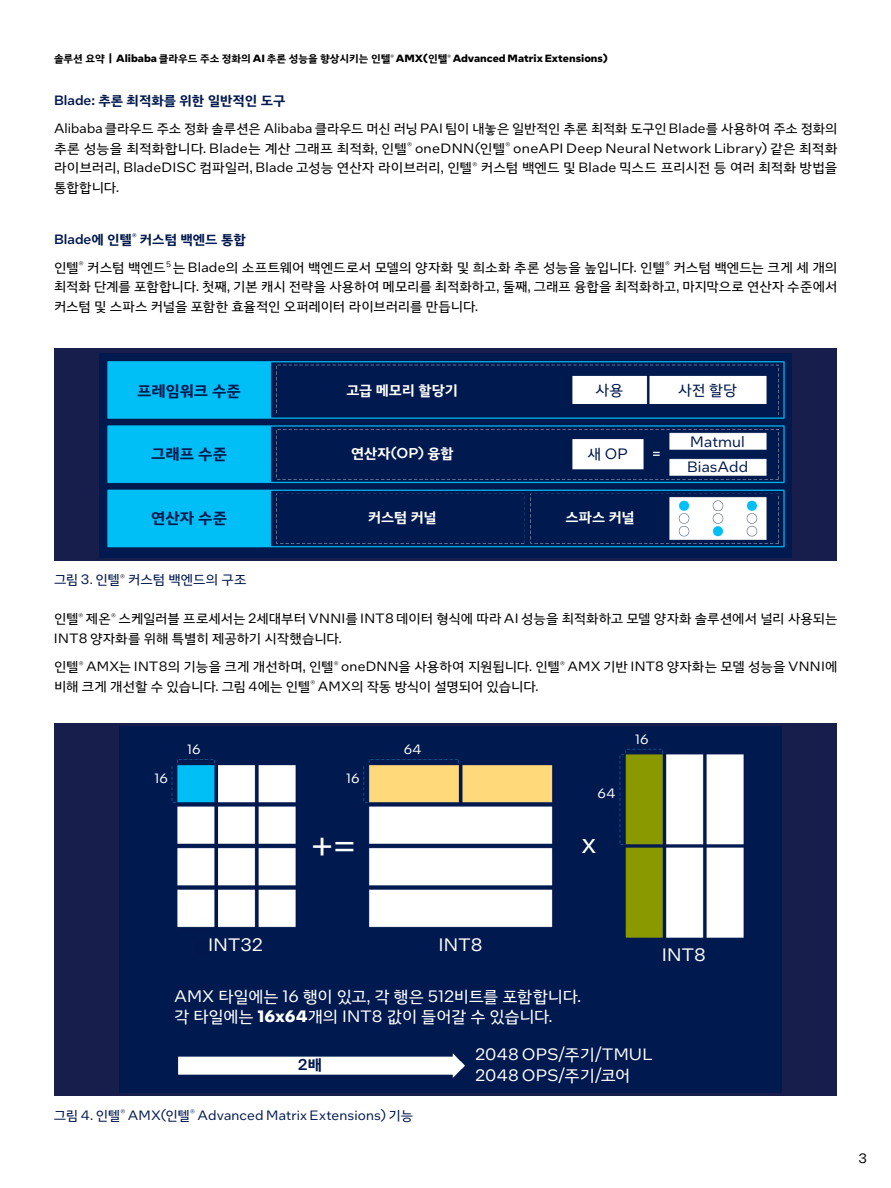
<style>
.page{position:relative;width:891px;height:1188px;background:#fff}
.page>*{position:absolute;margin:0;border:0;box-sizing:border-box;transform-origin:0 0}
.t1{font:37.95px "Intel One Text";color:#fff}
.t2{font:29.1px "Intel One Text";color:#fff}
.t3{font:18px "Intel One Text";letter-spacing:-.005em;color:#fff}
.t4{font:16.5px/19.5px "Intel Clear Kor";letter-spacing:-.02em;color:#fff}
.t5{font:16.5px/21px "Intel One Text";letter-spacing:.01em;color:#fff}
.t6{font:700 15.6px "Intel Clear Kor";color:#00194e}
.t7{font:500 15.6px "Intel One Text";color:#00194e}
.t8{font:15px/25.5px "Intel One Text";letter-spacing:.01em;color:#00194e}
.t9{font:15px "Intel Clear Kor";color:#00194e}
.t10{font:700 14.25px "Intel Clear Kor";letter-spacing:-.005em;color:#fff}
.t11{font:13.5px/19.5px "Intel Clear Kor";letter-spacing:-.01em;color:#000}
.t12{font:13.5px "Intel One Text";letter-spacing:.02em;color:#000}
.t13{font:13.5px "Intel One Text";letter-spacing:.01em;color:#00194e}
.t14{font:13.5px "Intel Clear Kor";letter-spacing:-.01em;color:#00194e}
.t15{font:13.5px "Intel One Text";letter-spacing:.01em;color:#fff}
.t16{font:700 10.5px "Intel One Text";color:#000}
.s1{font-family:"Intel Clear Kor"}
.s2{font-family:"Intel One Text";font-weight:500;color:#00194e}
.s3{font-weight:700;color:#00194e}
.s4{font-family:"Intel One Text"}
.s5{font-family:"Intel One Text";font-weight:500}
.s6{font-family:"Intel One Text";font-weight:700}
.s7{font-family:"Intel Clear Kor";font-weight:700}
</style>
<div class="page">
<div style="left:54px;top:348px;width:783px;height:212px;background:#171e4b"></div>
<img style="left:100px;top:353px;width:692px;height:204px">
<div style="left:54px;top:723px;width:783px;height:373px;background:#171e4b"></div>
<img style="left:119px;top:727px;width:663px;height:365px">
<p class="t16" style="left:54px;top:51px;width:555px"><span class="s1">솔루션 요약</span> | Alibaba <span class="s1">클라우드 주소 정화의</span> AI <span class="s1">추론 성능을 향상시키는 인텔</span><sup>®</sup> AMX(<span class="s1">인텔</span><sup>®</sup> Advanced Matrix Extensions)</p>
<p class="t11" style="left:54px;top:86px;width:785px;line-height:28.3px"><span class="s2">Blade:</span> <span class="s3">추론 최적화를 위한 일반적인 도구<br></span><span class="s4">Alibaba</span> 클라우드 주소 정화 솔루션은 <span class="s4">Alibaba</span> 클라우드 머신 러닝 <span class="s4">PAI</span> 팀이 내놓은 일반적인 추론 최적화 도구인 <span class="s4">Blade</span>를 사용하여 주소 정화의</p>
<p class="t12" style="left:54px;top:139px;width:785px"><span class="s1">추론 성능을 최적화합니다.</span> Blade<span class="s1">는 계산 그래프 최적화, 인텔</span><sup>®</sup> oneDNN(<span class="s1">인텔</span><sup>®</sup> oneAPI Deep Neural Network Library) <span class="s1">같은 최적화</span></p>
<p class="t11" style="left:54px;top:158px;width:785px">라이브러리, <span class="s4">BladeDISC</span> 컴파일러, <span class="s4">Blade</span> 고성능 연산자 라이브러리, 인텔<sup>®</sup> 커스텀 백엔드 및 <span class="s4">Blade</span> 믹스드 프리시전 등 여러 최적화 방법을 통합합니다.</p>
<p class="t11" style="left:54px;top:224px;width:785px;line-height:28.3px"><span class="s2">Blade</span><span class="s3">에 인텔</span><sup>®</sup> <span class="s3">커스텀 백엔드 통합<br></span>인텔<sup>®</sup> 커스텀 백엔드<sup>5</sup> 는 <span class="s4">Blade</span>의 소프트웨어 백엔드로서 모델의 양자화 및 희소화 추론 성능을 높입니다. 인텔<sup>®</sup> 커스텀 백엔드는 크게 세 개의</p>
<p class="t11" style="left:54px;top:277px;width:785px">최적화 단계를 포함합니다. 첫째, 기본 캐시 전략을 사용하여 메모리를 최적화하고, 둘째, 그래프 융합을 최적화하고, 마지막으로 연산자 수준에서 커스텀 및 스파스 커널을 포함한 효율적인 오퍼레이터 라이브러리를 만듭니다.</p>
<p class="t6" style="left:137px;top:381px;width:105px">프레임워크 수준</p>
<p class="t10" style="left:347px;top:382px;width:113px">고급 메모리 할당기</p>
<p class="t9" style="left:596px;top:380px;width:29px">사용</p>
<p class="t9" style="left:678px;top:380px;width:60px">사전 할당</p>
<p class="t6" style="left:151px;top:444px;width:77px">그래프 수준</p>
<p class="t10" style="left:351px;top:444px;width:104px">연산자<span class="s5">(OP)</span> 융합</p>
<p class="t8" style="left:587px;top:441px;width:42px"><span class="s1">새</span> OP</p>
<p class="t8" style="left:687px;top:428px;width:63px">Matmul<br>BiasAdd</p>
<p class="t6" style="left:151px;top:508px;width:77px">연산자 수준</p>
<p class="t14" style="left:54px;top:572px;width:194px">그림 <span class="s4">3.</span> 인텔<sup>®</sup> 커스텀 백엔드의 구조</p>
<p class="t10" style="left:368px;top:508px;width:70px">커스텀 커널</p>
<p class="t10" style="left:565px;top:508px;width:71px">스파스 커널</p>
<p class="t11" style="left:54px;top:609px;width:785px">인텔<sup>®</sup> 제온<sup>®</sup> 스케일러블 프로세서는 <span class="s4">2</span>세대부터 <span class="s4">VNNI</span>를 <span class="s4">INT8</span> 데이터 형식에 따라 <span class="s4">AI</span> 성능을 최적화하고 모델 양자화 솔루션에서 널리 사용되는<br><span class="s4">INT8</span> 양자화를 위해 특별히 제공하기 시작했습니다.</p>
<p class="t11" style="left:54px;top:657px;width:785px">인텔<sup>®</sup> <span class="s4">AMX</span>는 <span class="s4">INT8</span>의 기능을 크게 개선하며, 인텔<sup>®</sup> <span class="s4">oneDNN</span>을 사용하여 지원됩니다. 인텔<sup>®</sup> <span class="s4">AMX</span> 기반 <span class="s4">INT8</span> 양자화는 모델 성능을 <span class="s4">VNNI</span>에 비해 크게 개선할 수 있습니다. 그림 <span class="s4">4</span>에는 인텔<sup>®</sup> <span class="s4">AMX</span>의 작동 방식이 설명되어 있습니다.</p>
<p class="t15" style="left:187px;top:740px;width:15px">16</p>
<p class="t15" style="left:155px;top:770px;width:15px">16</p>
<p class="t15" style="left:346px;top:770px;width:15px">16</p>
<p class="t15" style="left:404px;top:740px;width:19px">64</p>
<p class="t15" style="left:598px;top:785px;width:19px">64</p>
<h1 class="t1" style="left:311px;top:822px;width:47px">+=</h1>
<h2 class="t2" style="left:582px;top:824px;width:16px">x</h2>
<p class="t15" style="left:635px;top:731px;width:15px">16</p>
<h3 class="t3" style="left:208px;top:932px;width:56px">INT32</h3>
<h3 class="t3" style="left:439px;top:932px;width:45px">INT8</h3>
<p class="t4" style="left:174px;top:987px;width:408px"><span class="s4">AMX</span> 타일에는 <span class="s4">16</span> 행이 있고, 각 행은 <span class="s4">512</span>비트를 포함합니다. 각 타일에는 <span class="s6">16x64</span>개의 <span class="s4">INT8</span> 값이 들어갈 수 있습니다.</p>
<p class="t5" style="left:475px;top:1043px;width:179px">2048 OPS/<span class="s1">주기</span>/TMUL<br>2048 OPS/<span class="s1">주기</span>/<span class="s1">코어</span></p>
<p class="t7" style="left:298px;top:1054px;width:26px">2<span class="s7">배</span></p>
<p class="t13" style="left:54px;top:1106px;width:361px"><span class="s1">그림</span> 4. <span class="s1">인텔</span><sup>®</sup> AMX(<span class="s1">인텔</span><sup>®</sup> Advanced Matrix Extensions) <span class="s1">기능</span></p>
<h3 class="t3" style="left:662px;top:943px;width:45px">INT8</h3>
<p class="t12" style="left:858px;top:1150px;width:10px">3</p>
</div>
